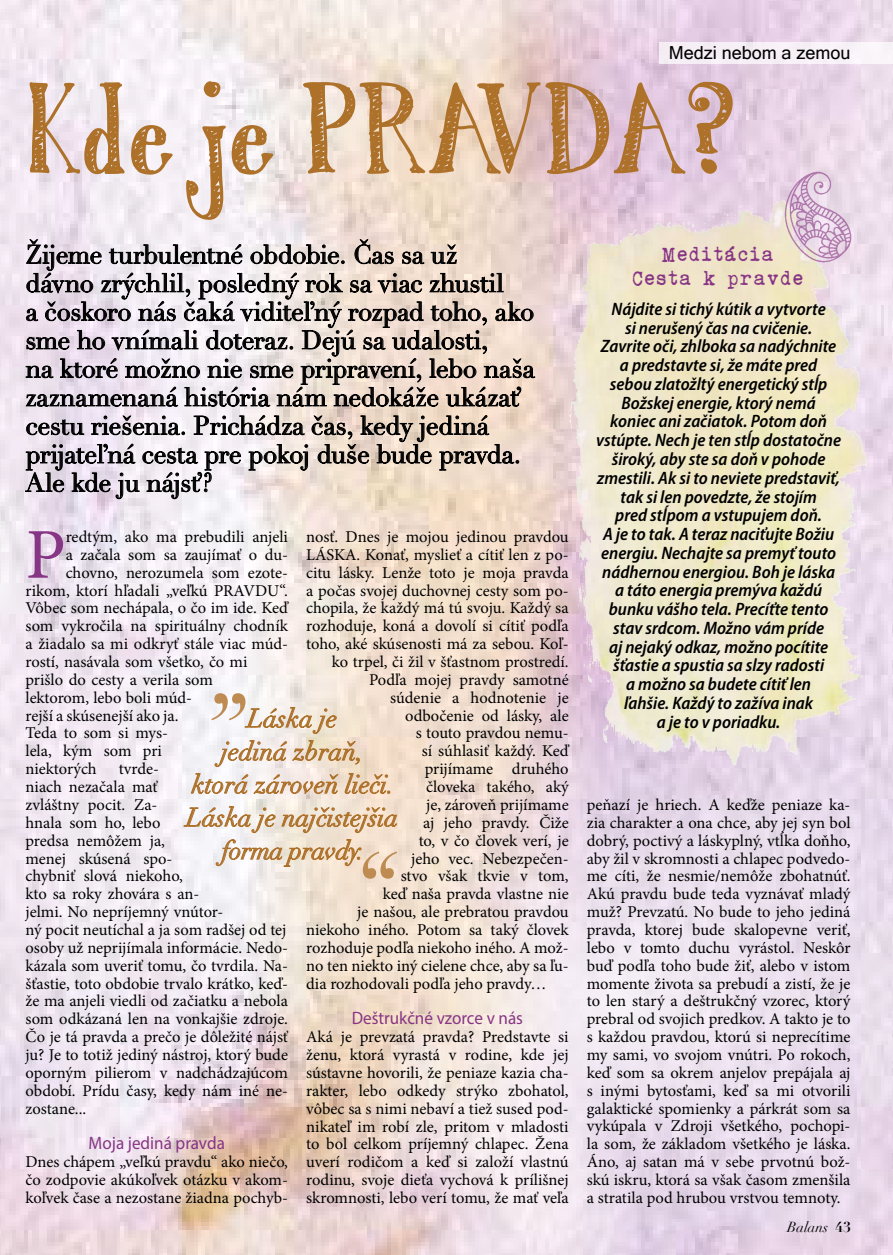
<style>
.page{position:relative;width:893px;height:1255px;background:#fff}
.page>*{position:absolute;margin:0;border:0;box-sizing:border-box;transform-origin:0 0}
.t1{font:123px "Austie Bost Roman Holiday Sketch";color:#ad712a}
.t2{font:italic 112.5px "Didot";color:#be8c52}
.t3{font:71.4px "Minion Pro";color:#873585}
.t4{font:25.5px/28.5px "Didot";letter-spacing:-.01em;color:#000}
.t5{font:italic 25.5px/33px "Didot";color:#ad712a;text-align:center}
.t6{font:24px/24px "urania czech";color:#873585;text-align:center}
.t7{font:italic 600 semi-condensed 18px/18.8px "Myriad Pro";color:#000;text-align:center}
.t8{font:18px "Myriad Pro";color:#873585;scale:.95 1}
.t9{font:18px "Microsoft Sans Serif";color:#000}
.t10{font:16.5px/17.9px "Minion Pro";color:#000;text-align:justify}
.t11{font:italic 14.25px "Didot";color:#000}
.s1{font-family:"Didot LT Std";font-weight:700;font-style:normal}
</style>
<div class="page">
<img style="left:0;top:0;width:893px;height:1254px">
<svg style="left:244px;top:641px;width:649px;height:613px;background:#ecdddf"></svg>
<svg style="left:25px;top:239px;width:511px;height:168px;background:#c8bdbc"></svg>
<svg style="left:25px;top:415px;width:494px;height:84px;background:#ccc0bd"></svg>
<img style="left:743px;top:199px;width:30px;height:23px">
<svg style="left:244px;top:707px;width:93px;height:27px"></svg>
<svg style="left:214px;top:740px;width:146px;height:27px"></svg>
<svg style="left:191px;top:773px;width:200px;height:21px"></svg>
<svg style="left:183px;top:806px;width:214px;height:27px"></svg>
<svg style="left:215px;top:839px;width:147px;height:27px"></svg>
<img style="left:773px;top:164px;width:85px;height:106px">
<div style="left:659px;top:42px;width:234px;height:22px;background:#f6f0f6"></div>
<p class="t9" style="left:669px;top:43px;width:183px">Medzi nebom a zemou</p>
<h1 class="t1" style="left:26px;top:81px;width:710px">Kde je PRAVDA?</h1>
<p class="t4" style="left:26px;top:241px;width:511px">Žijeme turbulentné obdobie. Čas sa už<br>dávno zrýchlil, posledný rok sa viac zhustil<br>a čoskoro nás čaká viditeľný rozpad toho, ako sme ho vnímali doteraz. Dejú sa udalosti,<br>na ktoré možno nie sme pripravení, lebo naša zaznamenaná história nám nedokáže ukázať cestu riešenia. Prichádza čas, kedy jediná prijateľná cesta pre pokoj duše bude pravda.<br>Ale kde ju nájsť?</p>
<h3 class="t3" style="left:26px;top:516px;width:42px">P</h3>
<p class="t10" style="left:66px;top:528px;width:224px">redtým, ako ma prebudili anjeli</p>
<h3 class="t6" style="left:633px;top:243px;width:174px">Meditácia<br>Cesta k pravde</h3>
<p class="t7" style="left:596px;top:300px;width:247px">Nájdite si tichý kútik a vytvorte<br>si nerušený čas na cvičenie.<br>Zavrite oči, zhlboka sa nadýchnite a predstavte si, že máte pred<br>sebou zlatožltý energetický stĺp<br>Božskej energie, ktorý nemá<br>koniec ani začiatok. Potom doň vstúpte. Nech je ten stĺp dostatočne široký, aby ste sa doň v pohode zmestili. Ak si to neviete predstaviť, tak si len povedzte, že stojím<br>pred stĺpom a vstupujem doň.<br>A je to tak. A teraz naciťujte Božiu energiu. Nechajte sa premyť touto nádhernou energiou. Boh je láska a táto energia premýva každú bunku vášho tela. Precíťte tento stav srdcom. Možno vám príde<br>aj nejaký odkaz, možno pocítite šťastie a spustia sa slzy radosti<br>a možno sa budete cítiť len<br>ľahšie. Každý to zažíva inak<br>a je to v poriadku.</p>
<p class="t10" style="left:306px;top:528px;width:264px">nosť. Dnes je mojou jedinou pravdou</p>
<p class="t10" style="left:306px;top:546px;width:264px">LÁSKA. Konať, myslieť a cítiť len z po-</p>
<p class="t10" style="left:306px;top:564px;width:264px">citu lásky. Lenže toto je moja pravda</p>
<p class="t10" style="left:306px;top:581px;width:264px">a počas svojej duchovnej cesty som po-</p>
<p class="t10" style="left:306px;top:599px;width:264px">chopila, že každý má tú svoju. Každý sa</p>
<p class="t10" style="left:306px;top:617px;width:264px">rozhoduje, koná a dovolí si cítiť podľa</p>
<p class="t10" style="left:306px;top:635px;width:264px">toho, aké skúsenosti má za sebou. Koľ-</p>
<p class="t10" style="left:332px;top:653px;width:239px">ko trpel, či žil v šťastnom prostredí.</p>
<p class="t10" style="left:369px;top:671px;width:201px">Podľa mojej pravdy samotné</p>
<p class="t10" style="left:390px;top:689px;width:180px">súdenie a hodnotenie je</p>
<p class="t10" style="left:405px;top:706px;width:165px">odbočenie od lásky, ale</p>
<p class="t10" style="left:416px;top:724px;width:154px">s touto pravdou nemu-</p>
<p class="t10" style="left:422px;top:742px;width:148px">sí súhlasiť každý. Keď</p>
<p class="t10" style="left:425px;top:760px;width:145px">prijímame druhého</p>
<p class="t10" style="left:426px;top:778px;width:144px">človeka takého, aký</p>
<p class="t10" style="left:426px;top:796px;width:144px">je, zároveň prijímame</p>
<p class="t10" style="left:423px;top:813px;width:147px">aj jeho pravdy. Čiže</p>
<p class="t10" style="left:419px;top:831px;width:152px">to, v čo človek verí, je</p>
<p class="t10" style="left:411px;top:849px;width:159px">jeho vec. Nebezpečen-</p>
<p class="t10" style="left:401px;top:867px;width:170px">stvo však tkvie v tom,</p>
<p class="t10" style="left:383px;top:885px;width:187px">keď naša pravda vlastne nie</p>
<p class="t10" style="left:357px;top:903px;width:213px">je našou, ale prebratou pravdou</p>
<p class="t10" style="left:306px;top:921px;width:264px">niekoho iného. Potom sa taký človek</p>
<p class="t10" style="left:306px;top:938px;width:264px">rozhoduje podľa niekoho iného. A mož-</p>
<p class="t10" style="left:306px;top:956px;width:264px">no ten niekto iný cielene chce, aby sa ľu-</p>
<p class="t10" style="left:306px;top:974px;width:242px">dia rozhodovali podľa jeho pravdy…</p>
<p class="t8" style="left:352px;top:1011px;width:182px">Deštrukčné vzorce v nás</p>
<p class="t10" style="left:306px;top:1028px;width:264px">Aká je prevzatá pravda? Predstavte si ženu, ktorá vyrastá v rodine, kde jej sústavne hovorili, že peniaze kazia cha&shy;rakter, lebo odkedy strýko zbohatol, vôbec sa s nimi nebaví a tiež sused pod&shy;nikateľ im robí zle, pritom v mladosti to bol celkom príjemný chlapec. Žena uverí rodičom a keď si založí vlastnú rodinu, svoje dieťa vychová k prílišnej skromnosti, lebo verí tomu, že mať veľa</p>
<p class="t10" style="left:66px;top:546px;width:224px">a začala som sa zaujímať o du-</p>
<p class="t10" style="left:66px;top:564px;width:224px">chovno, nerozumela som ezote-</p>
<p class="t10" style="left:26px;top:581px;width:264px">rikom, ktorí hľadali „veľkú PRAVDU“.</p>
<p class="t10" style="left:26px;top:599px;width:264px">Vôbec som nechápala, o čo im ide. Keď</p>
<p class="t10" style="left:26px;top:617px;width:264px">som vykročila na spirituálny chodník</p>
<p class="t10" style="left:26px;top:635px;width:264px">a žiadalo sa mi odkryť stále viac múd-</p>
<p class="t10" style="left:26px;top:653px;width:223px">rostí, nasávala som všetko, čo mi</p>
<p class="t10" style="left:26px;top:671px;width:189px">prišlo do cesty a verila som</p>
<p class="t10" style="left:26px;top:689px;width:168px">lektorom, lebo boli múd-</p>
<p class="t10" style="left:26px;top:706px;width:155px">rejší a skúsenejší ako ja.</p>
<p class="t10" style="left:26px;top:724px;width:144px">Teda to som si mys-</p>
<p class="t10" style="left:26px;top:742px;width:138px">lela, kým som pri</p>
<p class="t10" style="left:26px;top:760px;width:73px">niektorých</p>
<h2 class="t2" style="left:212px;top:616px;width:51px">„</h2>
<h3 class="t5" style="left:186px;top:704px;width:214px">Láska je<br>jediná zbraň,<br>ktorá zároveň lieči.<br>Láska je najčistejšia forma pravdy.</h3>
<p class="t10" style="left:26px;top:760px;width:264px;text-align:left;text-indent:93px">tvrde-<br>niach nezačala mať<br>zvláštny pocit. Za-<br>hnala som ho, lebo<br>predsa nemôžem ja,<br>menej skúsená spo-<br>chybniť slová niekoho,<br>kto sa roky zhovára s an-<br>jelmi. No nepríjemný vnútor-<br>ný pocit neutíchal a ja som radšej od tej osoby už neprijímala informácie. Nedo&shy;kázala som uveriť tomu, čo tvrdila. Na&shy;šťastie, toto obdobie trvalo krátko, keď&shy;že ma anjeli viedli od začiatku a nebola som odkázaná len na vonkajšie zdroje.<br>Čo je tá pravda a prečo je dôležité nájsť ju? Je to totiž jediný nástroj, ktorý bude oporným pilierom v nadchádzajúcom období. Prídu časy, kedy nám iné ne&shy;zostane...</p>
<p class="t8" style="left:89px;top:1136px;width:145px">Moja jediná pravda</p>
<p class="t10" style="left:26px;top:1153px;width:264px">Dnes chápem „veľkú pravdu“ ako niečo, čo zodpovie akúkoľvek otázku v akom&shy;koľvek čase a nezostane žiadna pochyb-</p>
<p class="t10" style="left:587px;top:796px;width:265px">peňazí je hriech. A keďže peniaze ka&shy;zia charakter a ona chce, aby jej syn bol dobrý, poctivý a láskyplný, vtĺka doňho, aby žil v skromnosti a chlapec podvedo&shy;me cíti, že nesmie/nemôže zbohatnúť.<br>Akú pravdu bude teda vyznávať mladý muž? Prevzatú. No bude to jeho jediná pravda, ktorej bude skalopevne veriť, lebo v tomto duchu vyrástol. Neskôr buď podľa toho bude žiť, alebo v istom momente života sa prebudí a zistí, že je to len starý a deštrukčný vzorec, ktorý prebral od svojich predkov. A takto je to s každou pravdou, ktorú si neprecítime my sami, vo svojom vnútri. Po rokoch, keď som sa okrem anjelov prepájala aj s inými bytosťami, keď sa mi otvorili galaktické spomienky a párkrát som sa vy kúpala v Zdroji všetkého, pochopi&shy;la som, že základom všetkého je láska.<br>Áno, aj satan má v sebe prvotnú bož&shy;skú iskru, ktorá sa však časom zmenšila a stratila pod hrubou vrstvou temnoty.</p>
<h2 class="t2" style="left:343px;top:851px;width:51px">“</h2>
<p class="t11" style="left:787px;top:1217px;width:65px">Balans <span class="s1">43</span></p>
</div>
